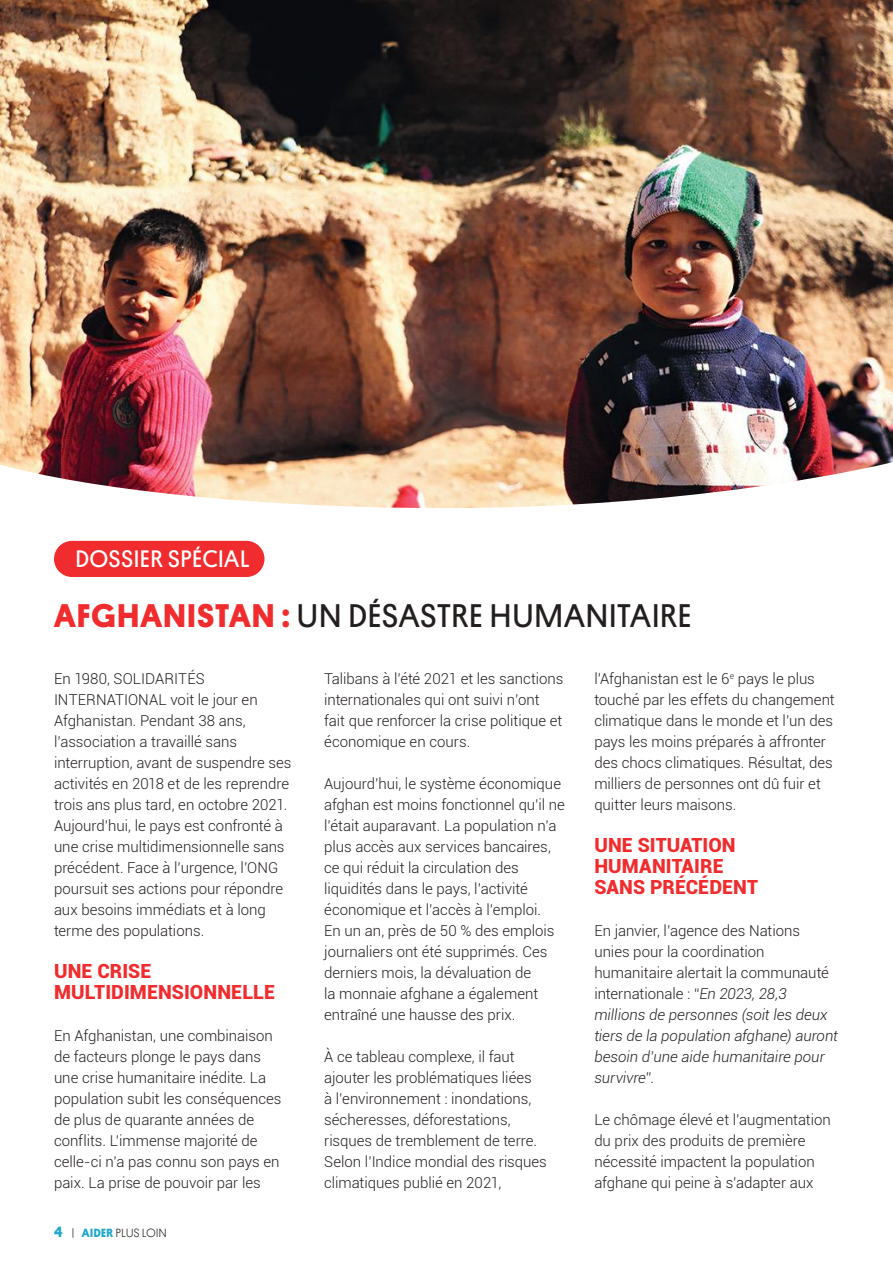
<style>
.page{position:relative;width:893px;height:1263px;background:#fff}
.page>*{position:absolute;margin:0;border:0;box-sizing:border-box;transform-origin:0 0}
.t1{font:33px "Platform";letter-spacing:.04em;color:#241f1f}
.t2{font:24px "Platform";letter-spacing:.04em;color:#fff}
.t3{font:900 19.5px/21px "Roboto";letter-spacing:.005em;color:#f12c2e}
.t4{font:300 15px/21px "Roboto";color:#241f1f}
.t5{font:italic 300 15px/21px "Roboto";color:#241f1f}
.t6{font:300 12px "Platform";letter-spacing:.035em;color:#241f1f}
.s1{font-weight:700;color:#f12c2e}
.s2{font-weight:700;font-size:15px;color:#22a7cb}
.s3{font-weight:700;color:#22a7cb}
.s4{font-style:normal}
</style>
<div class="page">
<div style="left:54px;top:541px;width:210px;height:36px;background:#f12c2e;border-radius:18px"></div>
<img style="left:0;top:0;width:893px;height:508px">
<h2 class="t2" style="left:76px;top:542px;width:175px">DOSSIER SPÉCIAL</h2>
<h1 class="t1" style="left:54px;top:592px;width:639px"><span class="s1">AFGHANISTAN :</span> UN DÉSASTRE HUMANITAIRE</h1>
<p class="t4" style="left:54px;top:668px;width:239px">En 1980, SOLIDARITÉS<br>INTERNATIONAL voit le jour en<br>Afghanistan. Pendant 38 ans, l’association a travaillé sans interruption, avant de suspendre ses activités en 2018 et de les reprendre trois ans plus tard, en octobre 2021.<br>Aujourd’hui, le pays est confronté à une crise multidimensionnelle sans précédent. Face à l’urgence, l’ONG poursuit ses actions pour répondre aux besoins immédiats et à long terme des populations.</p>
<h3 class="t3" style="left:54px;top:960px;width:222px">UNE CRISE<br>MULTIDIMENSIONNELLE</h3>
<p class="t4" style="left:54px;top:1025px;width:229px">En Afghanistan, une combinaison de facteurs plonge le pays dans une crise humanitaire inédite. La population subit les conséquences de plus de quarante années de conflits. L’immense majorité de celle-ci n’a pas connu son pays en paix. La prise de pouvoir par les</p>
<p class="t6" style="left:54px;top:1224px;width:114px"><span class="s2">4</span> | <span class="s3">AIDER</span> PLUS LOIN</p>
<p class="t4" style="left:324px;top:668px;width:241px">Talibans à l’été 2021 et les sanctions internationales qui ont suivi n’ont fait que renforcer la crise politique et économique en cours.</p>
<p class="t4" style="left:324px;top:773px;width:242px">Aujourd’hui, le système économique afghan est moins fonctionnel qu’il ne l’était auparavant. La population n’a plus accès aux services bancaires, ce qui réduit la circulation des liquidités dans le pays, l’activité économique et l’accès à l’emploi.<br>En un an, près de 50 % des emplois journaliers ont été supprimés. Ces derniers mois, la dévaluation de<br>la monnaie afghane a également entraîné une hausse des prix.</p>
<p class="t4" style="left:324px;top:1046px;width:224px">À ce tableau complexe, il faut ajouter les problématiques liées<br>à l’environnement : inondations, sécheresses, déforestations, risques de tremblement de terre.<br>Selon l’Indice mondial des risques climatiques publié en 2021,</p>
<p class="t4" style="left:594px;top:668px;width:242px">l’Afghanistan est le 6<sup>e</sup> pays le plus touché par les effets du changement climatique dans le monde et l’un des pays les moins préparés à affronter des chocs climatiques. Résultat, des milliers de personnes ont dû fuir et quitter leurs maisons.</p>
<h3 class="t3" style="left:594px;top:834px;width:165px">UNE SITUATION<br>HUMANITAIRE<br>SANS PRÉCÉDENT</h3>
<p class="t5" style="left:594px;top:920px;width:245px"><span class="s4">En janvier, l’agence des Nations unies pour la coordination humanitaire alertait la communauté internationale : “</span>En 2023, 28,3 millions de personnes (soit les deux tiers de la population afghane) auront besoin d’une aide humanitaire pour survivre<span class="s4">”.</span></p>
<p class="t4" style="left:594px;top:1109px;width:238px">Le chômage élevé et l’augmentation du prix des produits de première nécessité impactent la population afghane qui peine à s’adapter aux</p>
</div>
